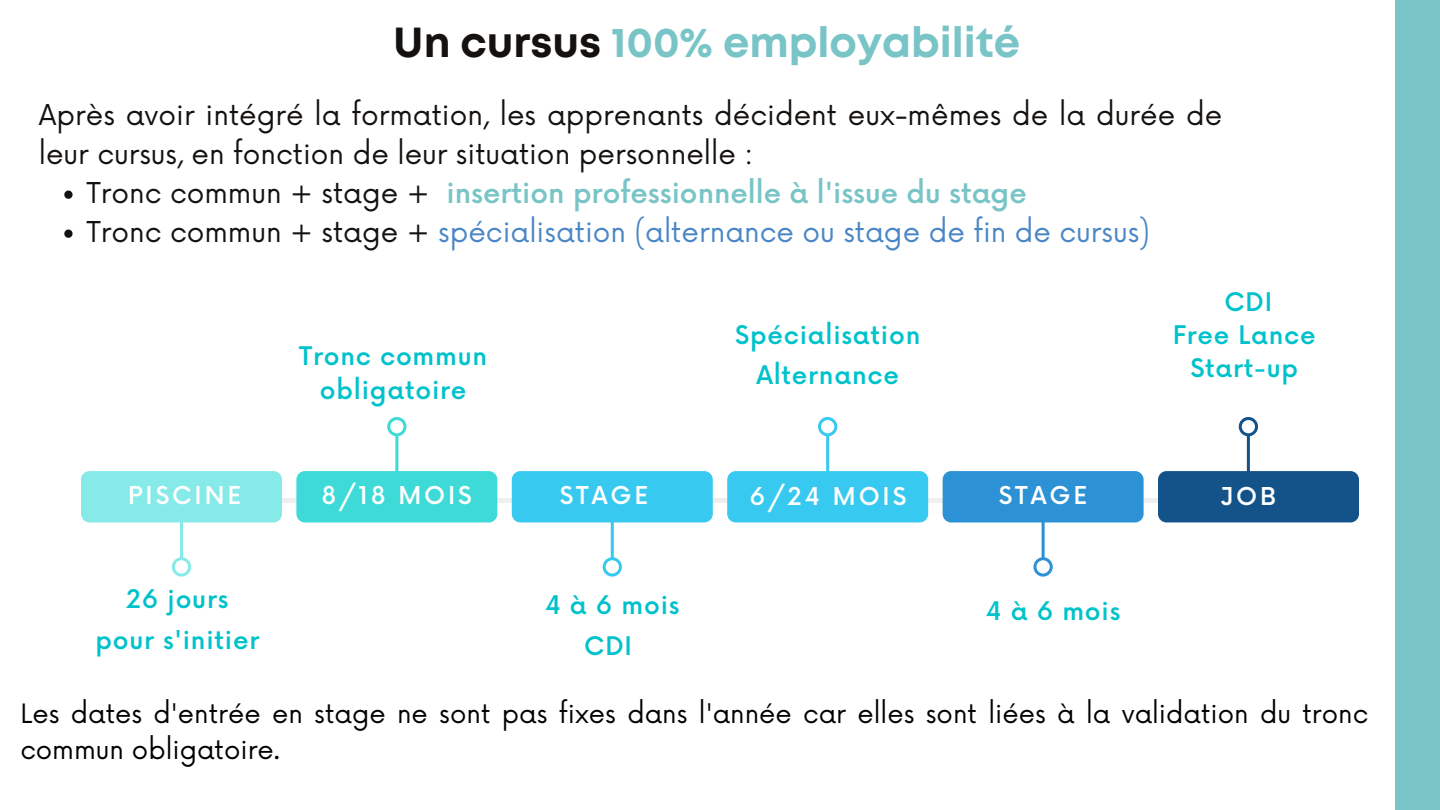
<style>
.page{position:relative;width:1440px;height:810px;background:#fff}
.page>*{position:absolute;margin:0;border:0;box-sizing:border-box;transform-origin:0 0}
.t1{font:700 42px "Mont";color:#78c4c6}
.t2{font:28px/39px "Now";color:#4a86c5}
.t3{font:28px/39px "Now";color:#14110f}
.t4{font:26px/36px "Now";color:#000}
.t5{font:500 25px/40.5px "Now";letter-spacing:.03em;color:#00c2cb;text-align:center}
.t6{font:500 24px "Now";letter-spacing:.12em;color:#fff}
.t7{font:700 24px "Aileron";color:#fff}
.s1{color:#14110f}
.s2{font-weight:500;color:#78c4c6}
</style>
<div class="page">
<div style="left:165px;top:498px;width:1095px;height:5px;background:#efefef"></div>
<svg style="left:172px;top:522px;width:19px;height:55px"></svg>
<div style="left:81px;top:471px;width:201px;height:51px;background:#86eae9;border-radius:8px"></div>
<svg style="left:387px;top:417px;width:20px;height:54px"></svg>
<div style="left:296px;top:471px;width:201px;height:51px;background:#3edad8;border-radius:8px"></div>
<svg style="left:603px;top:522px;width:19px;height:55px"></svg>
<div style="left:512px;top:471px;width:201px;height:51px;background:#37c9ef;border-radius:8px"></div>
<svg style="left:818px;top:417px;width:19px;height:54px"></svg>
<div style="left:727px;top:471px;width:201px;height:51px;background:#37c9ef;border-radius:8px"></div>
<svg style="left:1033px;top:522px;width:20px;height:55px"></svg>
<div style="left:943px;top:471px;width:201px;height:51px;background:#2c92d5;border-radius:8px"></div>
<svg style="left:1239px;top:417px;width:19px;height:54px"></svg>
<div style="left:1158px;top:471px;width:201px;height:51px;background:#13538a;border-radius:8px"></div>
<svg style="left:64px;top:191px;width:9px;height:8px"></svg>
<svg style="left:64px;top:230px;width:9px;height:8px"></svg>
<div style="left:1395px;top:0;width:45px;height:810px;background:#78c4c6"></div>
<h1 class="t1" style="left:393px;top:27px;width:629px"><span class="s1">Un cursus</span> 100% employabilité</h1>
<p class="t3" style="left:39px;top:97px;width:1185px">Après avoir intégré la formation, les apprenants décident eux-mêmes de la durée de leur cursus, en fonction de leur situation personnelle :</p>
<p class="t2" style="left:86px;top:175px;width:1065px"><span class="s1">Tronc commun + stage +</span> <span class="s2">insertion professionnelle à l'issue du stage<br></span><span class="s1">Tronc commun + stage +</span> spécialisation (alternance ou stage de fin de cursus)</p>
<p class="t5" style="left:299px;top:340px;width:189px;line-height:34.5px">Tronc commun obligatoire</p>
<p class="t5" style="left:735px;top:316px;width:187px">Spécialisation<br>Alternance</p>
<p class="t5" style="left:1173px;top:287px;width:145px;line-height:33px">CDI<br>Free Lance<br>Start-up</p>
<p class="t6" style="left:128px;top:482px;width:115px">PISCINE</p>
<p class="t6" style="left:322px;top:482px;width:151px">8/18 MOIS</p>
<p class="t6" style="left:1221px;top:483px;width:57px">JOB</p>
<p class="t7" style="left:326px;top:483px;width:63px">8/12</p>
<p class="t7" style="left:443px;top:483px;width:26px">IS</p>
<p class="t6" style="left:560px;top:482px;width:90px">STAGE</p>
<p class="t6" style="left:749px;top:483px;width:158px">6/24 MOIS</p>
<p class="t6" style="left:999px;top:482px;width:90px">STAGE</p>
<p class="t5" style="left:95px;top:581px;width:165px">26 jours pour s'initier</p>
<p class="t5" style="left:545px;top:586px;width:136px">4 à 6 mois<br>CDI</p>
<p class="t5" style="left:986px;top:592px;width:136px">4 à 6 mois</p>
<p class="t4" style="left:20px;top:697px;width:1349px">Les dates d'entrée en stage ne sont pas fixes dans l'année car elles sont liées à la validation du tronc commun obligatoire.</p>
</div>
